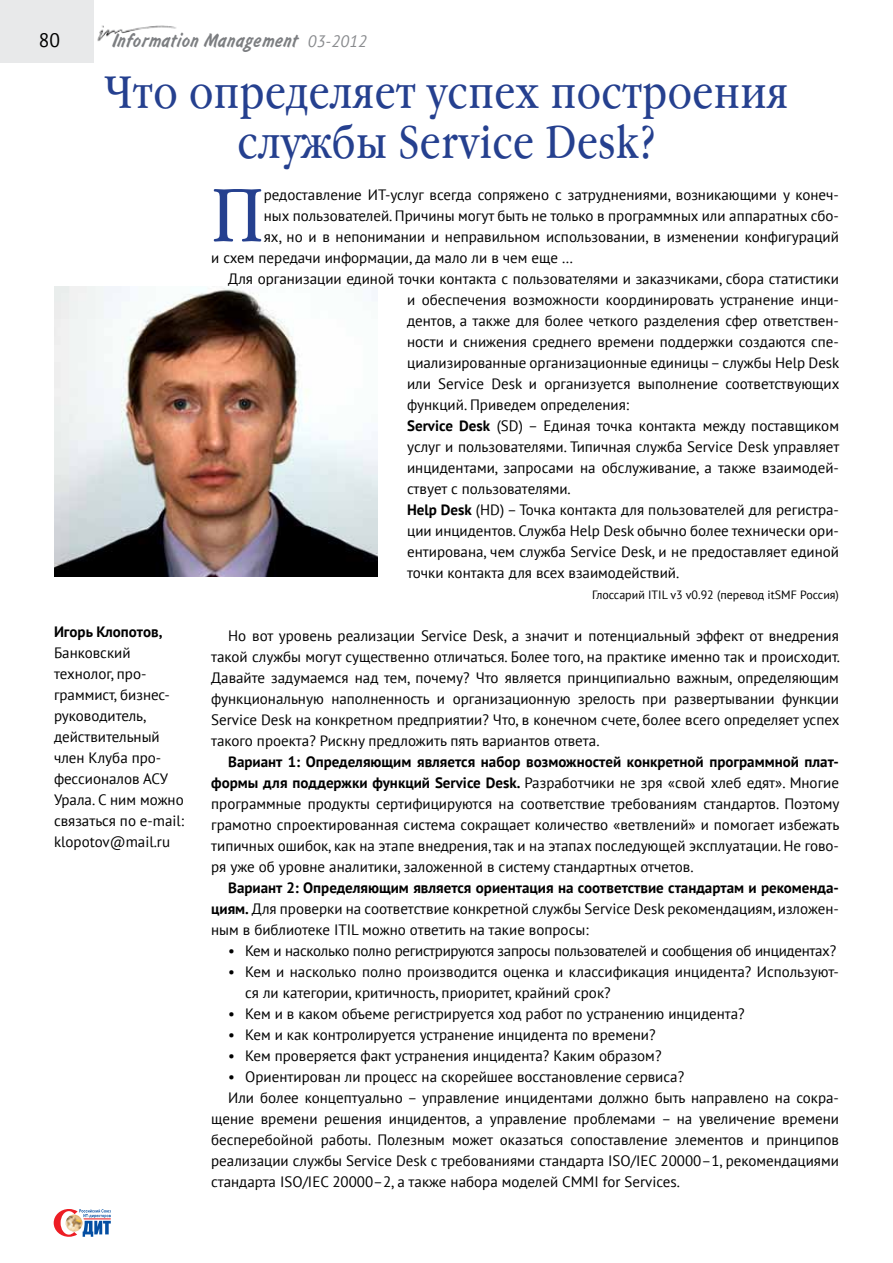
<style>
.page{position:relative;width:893px;height:1263px;background:#fff}
.page>*{position:absolute;margin:0;border:0;box-sizing:border-box;transform-origin:0 0}
.t1{font:75px "Garamond Book Narrow C";color:#25408f}
.t2{font:45.15px/50.6px "Garamond Book Narrow C";letter-spacing:.01em;color:#25408f;text-align:center}
.t3{font:19.5px "Inform C";letter-spacing:.02em;color:#7c7e81}
.t4{font:19.5px "PT Sans";color:#000}
.t5{font:15px/21px "PT Sans";color:#000;text-align:justify}
.t6{font:15px "PT Sans";letter-spacing:-.02em;color:#000}
.t7{font:700 15px "PT Sans";color:#000}
.t8{font:12px "PT Sans";color:#000}
.s1{font-family:"PT Sans";font-style:italic;font-size:16.5px;color:#888a8d}
.s2{font-weight:700}
</style>
<div class="page">
<img style="left:97px;top:25px;width:79px;height:16px">
<div style="left:0;top:0;width:93px;height:62px;background:#e8e9ea"></div>
<svg style="left:54px;top:1209px;width:57px;height:28px"></svg>
<img style="left:66px;top:1214px;width:17px;height:17px;border-radius:9px">
<img style="left:54px;top:286px;width:323px;height:291px">
<h3 class="t4" style="left:39px;top:28px;width:23px">80</h3>
<h3 class="t3" style="left:112px;top:30px;width:257px">Information Management <span class="s1">03-2012</span></h3>
<h2 class="t2" style="left:105px;top:68px;width:685px">Что определяет успех построения службы Service Desk?</h2>
<p class="t7" style="left:54px;top:622px;width:110px">Игорь Клопотов,</p>
<p class="t5" style="left:54px;top:642px;width:132px;text-align:left">Банковский технолог, про&shy;граммист, бизнес&shy;руководитель, действительный член Клуба про&shy;фессионалов АСУ<br>Урала. С ним можно связаться по e-mail: klopotov@mail.ru</p>
<h1 class="t1" style="left:211px;top:174px;width:54px">П</h1>
<p class="t5" style="left:264px;top:183px;width:577px">редоставление ИТ-услуг всегда сопряжено с затруднениями, возникающими у конеч-</p>
<p class="t5" style="left:264px;top:204px;width:577px">ных пользователей. Причины могут быть не только в программных или аппаратных сбо-</p>
<p class="t5" style="left:264px;top:225px;width:577px">ях, но и в непонимании и неправильном использовании, в изменении конфигураций</p>
<p class="t5" style="left:211px;top:246px;width:364px">и схем передачи информации, да мало ли в чем еще …</p>
<p class="t5" style="left:228px;top:267px;width:612px">Для организации единой точки контакта с пользователями и заказчиками, сбора статистики</p>
<p class="t5" style="left:407px;top:288px;width:433px">и обеспечения возможности координировать устранение инци-</p>
<p class="t5" style="left:407px;top:309px;width:433px">дентов, а также для более четкого разделения сфер ответствен-</p>
<p class="t5" style="left:407px;top:330px;width:433px">ности и снижения среднего времени поддержки создаются спе-</p>
<p class="t5" style="left:407px;top:351px;width:434px">циализированные организационные единицы – службы Help Desk</p>
<p class="t5" style="left:407px;top:372px;width:434px">или Service Desk и организуется выполнение соответствующих</p>
<p class="t5" style="left:407px;top:393px;width:224px">функций. Приведем определения:</p>
<p class="t5" style="left:407px;top:414px;width:433px"><span class="s2">Service Desk</span> (SD) – Единая точка контакта между поставщиком</p>
<p class="t5" style="left:407px;top:435px;width:434px">услуг и пользователями. Типичная служба Service Desk управляет</p>
<p class="t5" style="left:407px;top:456px;width:433px">инцидентами, запросами на обслуживание, а также взаимодей-</p>
<p class="t5" style="left:407px;top:477px;width:165px">ствует с пользователями.</p>
<p class="t5" style="left:407px;top:498px;width:433px"><span class="s2">Help Desk</span> (HD) – Точка контакта для пользователей для регистра-</p>
<p class="t5" style="left:407px;top:519px;width:433px">ции инцидентов. Служба Help Desk обычно более технически ори-</p>
<p class="t5" style="left:407px;top:540px;width:433px">ентирована, чем служба Service Desk, и не предоставляет eдиной</p>
<p class="t5" style="left:407px;top:561px;width:274px">точки контакта для всех взаимодействий.</p>
<p class="t8" style="left:592px;top:587px;width:248px">Глоссарий ITIL v3 v0.92 (перевод itSMF Россия)</p>
<p class="t5" style="left:211px;top:624px;width:630px;text-indent:17px">Но вот уровень реализации Service Desk, а значит и потенциальный эффект от внедрения такой службы могут существенно отличаться. Более того, на практике именно так и происходит.<br>Давайте задумаемся над тем, почему? Что является принципиально важным, определяющим функциональную наполненность и организационную зрелость при развертывании функции Service Desk на конкретном предприятии? Что, в конечном счете, более всего определяет успех такого проекта? Рискну предложить пять вариантов ответа.</p>
<p class="t5" style="left:211px;top:750px;width:630px;text-indent:17px"><span class="s2">Вариант 1: Определяющим является набор возможностей конкретной программной плат&shy;формы для поддержки функций Service Desk.</span> Разработчики не зря «свой хлеб едят». Многие программные продукты сертифицируются на соответствие требованиям стандартов. Поэтому грамотно спроектированная система сокращает количество «ветвлений» и помогает избежать типичных ошибок, как на этапе внедрения, так и на этапах последующей эксплуатации. Не гово&shy;ря уже об уровне аналитики, заложенной в систему стандартных отчетов.</p>
<p class="t5" style="left:211px;top:876px;width:629px;text-indent:17px"><span class="s2">Вариант 2: Определяющим является ориентация на соответствие стандартам и рекоменда&shy;циям.</span> Для проверки на соответствие конкретной службы Service Desk рекомендациям, изложен&shy;ным в библиотеке ITIL можно ответить на такие вопросы:</p>
<p class="t6" style="left:228px;top:941px;width:610px">• Кем и насколько полно регистрируются запросы пользователей и сообщения об инцидентах?</p>
<p class="t5" style="left:245px;top:960px;width:595px;text-indent:-17px">• Кем и насколько полно производится оценка и классификация инцидента? Используют&shy;ся ли категории, критичность, приоритет, крайний срок?</p>
<p class="t5" style="left:228px;top:1002px;width:518px">• Кем и в каком объеме регистрируется ход работ по устранению инцидента?</p>
<p class="t5" style="left:228px;top:1023px;width:429px">• Кем и как контролируется устранение инцидента по времени?</p>
<p class="t5" style="left:228px;top:1044px;width:435px">• Кем проверяется факт устранения инцидента? Каким образом?</p>
<p class="t5" style="left:228px;top:1065px;width:457px">• Ориентирован ли процесс на скорейшее восстановление сервиса?</p>
<p class="t5" style="left:228px;top:1086px;width:612px">Или более концептуально – управление инцидентами должно быть направлено на сокра-</p>
<p class="t5" style="left:211px;top:1107px;width:629px">щение времени решения инцидентов, а управление проблемами – на увеличение времени</p>
<p class="t5" style="left:211px;top:1128px;width:629px">бесперебойной работы. Полезным может оказаться сопоставление элементов и принципов</p>
<p class="t5" style="left:211px;top:1149px;width:629px">реализации службы Service Desk с требованиями стандарта ISO/IEC 20000–1, рекомендациями</p>
<p class="t5" style="left:211px;top:1170px;width:470px">стандарта ISO/IEC 20000–2, а также набора моделей CMMI for Services.</p>
</div>
